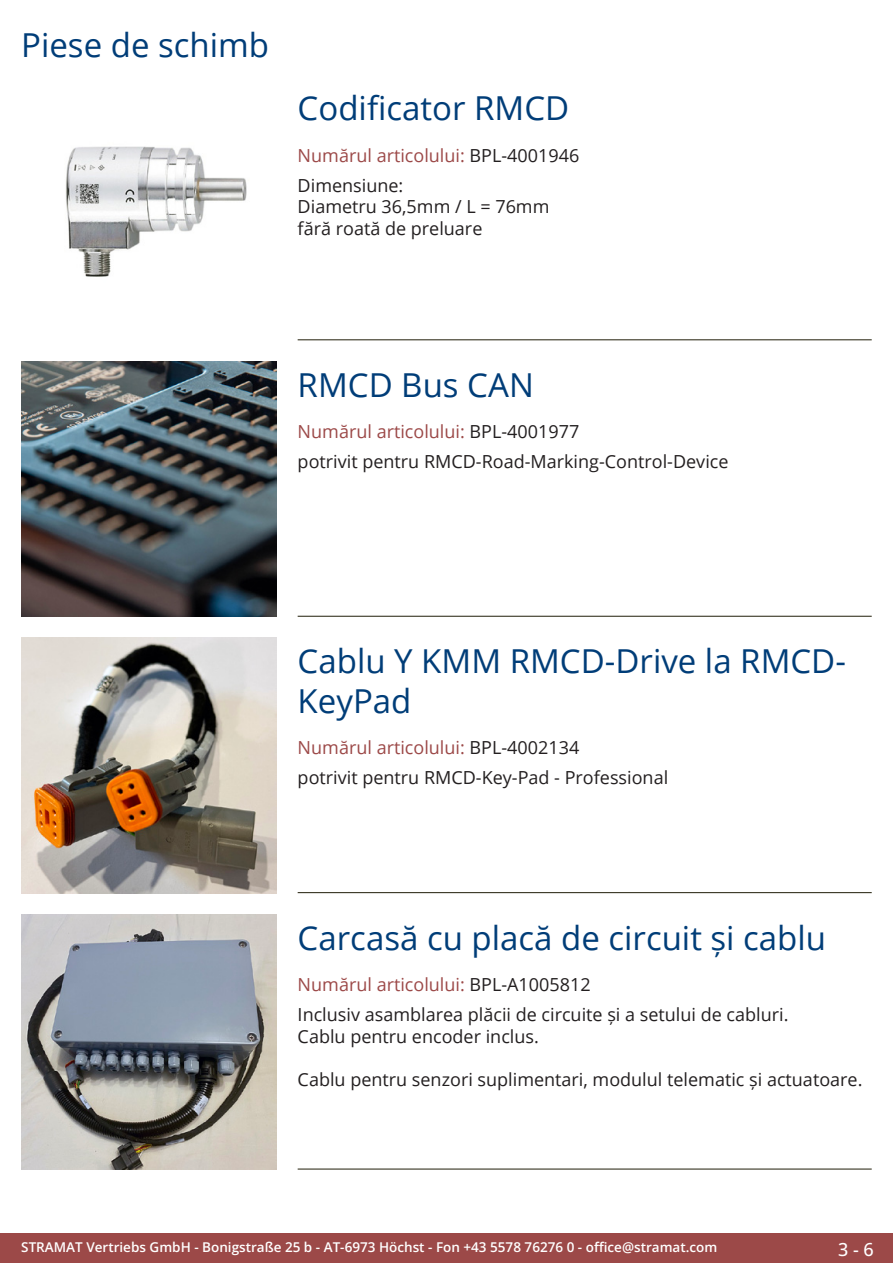
<style>
.page{position:relative;width:893px;height:1263px;background:#fff}
.page>*{position:absolute;margin:0;border:0;box-sizing:border-box;transform-origin:0 0}
.Produkttitel{font:33px/39.6px "Open Sans";color:#003d78}
.RastTitel{font:33px "Open Sans";color:#003d78}
.Beschreibung_Text{font:18px/21.6px "Open Sans";color:#231f20}
.TechDaten_Überschrif{font:18px "Open Sans";color:#9c4948}
.t1{font:500 18px "Open Sans";color:#fff}
.t2{font:600 13.5px "Open Sans";color:#fff}
.s1{color:#231f20}
</style>
<div class="page">
<div style="left:0;top:1233px;width:893px;height:30px;background:#9c4948"></div>
<hr style="left:298px;top:340px;width:574px;height:1px;background:#201d08">
<hr style="left:298px;top:616px;width:574px;height:1px;background:#201d08">
<hr style="left:298px;top:892px;width:574px;height:1px;background:#201d08">
<hr style="left:298px;top:1169px;width:574px;height:1px;background:#201d08">
<img style="left:65px;top:146px;width:182px;height:131px">
<img style="left:21px;top:361px;width:255px;height:256px">
<img style="left:21px;top:638px;width:255px;height:255px">
<img style="left:21px;top:914px;width:255px;height:255px">
<p class="RastTitel" style="left:21px;top:22px;width:249px">Piese de schimb</p>
<p class="Produkttitel" style="left:298px;top:88px;width:273px">Codificator RMCD</p>
<p class="TechDaten_Überschrif" style="left:298px;top:143px;width:283px">Numărul articolului: <span class="s1">BPL-4001946</span></p>
<p class="Beschreibung_Text" style="left:298px;top:174px;width:253px">Dimensiune:<br>Diametru 36,5mm / L = 76mm fără roată de preluare</p>
<p class="Produkttitel" style="left:298px;top:364px;width:238px">RMCD Bus CAN</p>
<p class="TechDaten_Überschrif" style="left:298px;top:420px;width:283px">Numărul articolului: <span class="s1">BPL-4001977</span></p>
<p class="Beschreibung_Text" style="left:298px;top:450px;width:432px">potrivit pentru RMCD-Road-Marking-Control-Device</p>
<p class="Produkttitel" style="left:298px;top:640px;width:550px">Cablu Y KMM RMCD-Drive la RMCD-<br>KeyPad</p>
<p class="TechDaten_Überschrif" style="left:298px;top:735px;width:283px">Numărul articolului: <span class="s1">BPL-4002134</span></p>
<p class="Beschreibung_Text" style="left:298px;top:766px;width:372px">potrivit pentru RMCD-Key-Pad - Professional</p>
<p class="Produkttitel" style="left:298px;top:917px;width:530px">Carcasă cu placă de circuit și cablu</p>
<p class="TechDaten_Überschrif" style="left:298px;top:972px;width:295px">Numărul articolului: <span class="s1">BPL-A1005812</span></p>
<p class="Beschreibung_Text" style="left:298px;top:1003px;width:492px">Inclusiv asamblarea plăcii de circuite și a setului de cabluri.<br>Cablu pentru encoder inclus.</p>
<p class="Beschreibung_Text" style="left:298px;top:1068px;width:566px">Cablu pentru senzori suplimentari, modulul telematic și actuatoare.</p>
<p class="t2" style="left:21px;top:1238px;width:698px">STRAMAT Vertriebs GmbH - Bonigstraße 25 b - AT-6973 Höchst - Fon +43 5578 76276 0 - office@stramat.com</p>
<p class="t1" style="left:838px;top:1237px;width:37px">3 - 6</p>
</div>
